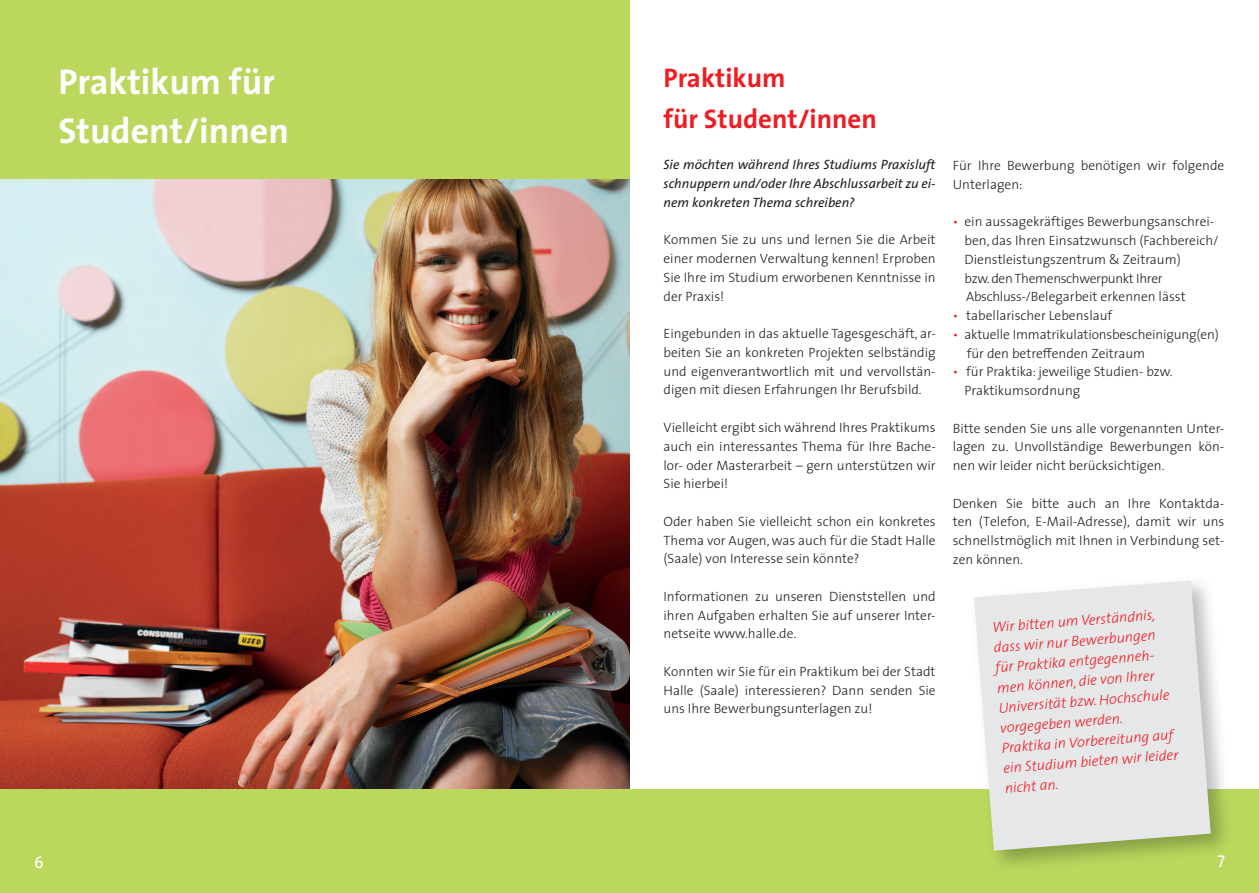
<style>
.page{position:relative;width:1259px;height:893px;background:#fff}
.page>*{position:absolute;margin:0;border:0;box-sizing:border-box;transform-origin:0 0}
.t1{font:700 36px/49.1px "The Sans";color:#fff}
.t2{font:700 27px/40.2px "The Sans";color:#ee1d23}
.t3{font:16.5px "The Sans";color:#fff}
.t4{font:300 15px "The Sans";color:#fff}
.t5{font:italic 300 14.55px/20.1px "The Sans";color:#ee1d23}
.t6{font:300 13.5px/18.8px "The Sans";color:#231f20;text-align:justify}
.t7{font:italic 13.5px/18.8px "The Sans";color:#231f20;text-align:justify}
.t8{font:300 13.5px "The Sans";color:#fff}
.s1{color:#ee1d23}
</style>
<div class="page">
<img style="left:0;top:179px;width:629px;height:610px">
<div style="left:0;top:0;width:629px;height:179px;background:#bbd75e"></div>
<div style="left:0;top:789px;width:1259px;height:104px;background:#bbd75e"></div>
<img style="left:996px;top:626px;width:229px;height:239px">
<svg style="left:974px;top:580px;width:236px;height:271px;background:#e3e5e2"></svg>
<h1 class="t1" style="left:58px;top:56px;width:232px">Praktikum für<br>Student/innen</h1>
<h2 class="t2" style="left:663px;top:58px;width:215px">Praktikum<br>für Student/innen</h2>
<p class="t7" style="left:663px;top:155px;width:274px">Sie möchten während Ihres Studiums Praxisluft schnuppern und/oder Ihre Abschlussarbeit zu ei&shy;nem konkreten Thema schreiben?</p>
<p class="t6" style="left:663px;top:230px;width:274px">Kommen Sie zu uns und lernen Sie die Arbeit einer modernen Verwaltung kennen! Erproben Sie Ihre im Studium erworbenen Kenntnisse in der Praxis!</p>
<p class="t6" style="left:663px;top:324px;width:274px">Eingebunden in das aktuelle Tagesgeschäft, ar&shy;beiten Sie an konkreten Projekten selbständig und eigenverantwortlich mit und vervollstän&shy;digen mit diesen Erfahrungen Ihr Berufsbild.</p>
<p class="t6" style="left:663px;top:418px;width:274px">Vielleicht ergibt sich während Ihres Praktikums auch ein interessantes Thema für Ihre Bache&shy;lor- oder Masterarbeit – gern unterstützen wir Sie hierbei!</p>
<p class="t6" style="left:663px;top:511px;width:274px">Oder haben Sie vielleicht schon ein konkretes Thema vor Augen, was auch für die Stadt Halle (Saale) von Interesse sein könnte?</p>
<p class="t6" style="left:663px;top:586px;width:274px">Informationen zu unseren Dienststellen und ihren Aufgaben erhalten Sie auf unserer Inter&shy;netseite www.halle.de.</p>
<p class="t6" style="left:663px;top:661px;width:274px">Konnten wir Sie für ein Praktikum bei der Stadt Halle (Saale) interessieren? Dann senden Sie uns Ihre Bewerbungsunterlagen zu!</p>
<p class="t6" style="left:952px;top:156px;width:273px">Für Ihre Bewerbung benötigen wir folgende<br>Unterlagen:</p>
<p class="t6" style="left:964px;top:212px;width:256px;text-align:left;text-indent:-12px"><span class="s1">•</span> ein aussagekräftiges Bewerbungsanschrei&shy;ben, das Ihren Einsatzwunsch (Fachbereich/ Dienstleistungszentrum &amp; Zeitraum)<br>bzw. den Themenschwerpunkt Ihrer Abschluss-/Belegarbeit erkennen lässt</p>
<p class="t6" style="left:952px;top:306px;width:161px"><span class="s1">•</span> tabellarischer Lebenslauf</p>
<p class="t6" style="left:966px;top:324px;width:254px;text-indent:-14px"><span class="s1">•</span> aktuelle Immatrikulationsbescheinigung(en) für den betreffenden Zeitraum</p>
<p class="t6" style="left:964px;top:362px;width:209px;text-indent:-12px"><span class="s1">•</span> für Praktika: jeweilige Studien- bzw.<br>Praktikumsordnung</p>
<p class="t6" style="left:952px;top:418px;width:273px">Bitte senden Sie uns alle vorgenannten Unter&shy;lagen zu. Unvollständige Bewerbungen kön&shy;nen wir leider nicht berücksichtigen.</p>
<p class="t6" style="left:952px;top:493px;width:273px">Denken Sie bitte auch an Ihre Kontaktda&shy;ten (Telefon, E-Mail-Adresse), damit wir uns schnellstmöglich mit Ihnen in Verbindung set&shy;zen können.</p>
<p class="t5" style="left:990px;top:618px;width:177px;rotate:-5deg">Wir bitten um Verständnis, dass wir nur Bewerbungen für Praktika entgegenneh&shy;men können, die von Ihrer<br>Universität bzw. Hochschule vorgegeben werden.<br>Praktika in Vorbereitung auf ein Studium bieten wir leider nicht an.</p>
<p class="t8" style="left:1218px;top:845px;width:8px">3</p>
<p class="t3" style="left:34px;top:848px;width:11px">6</p>
<p class="t3" style="left:1217px;top:845px;width:9px">7</p>
<p class="t4" style="left:34px;top:848px;width:9px">2</p>
</div>
